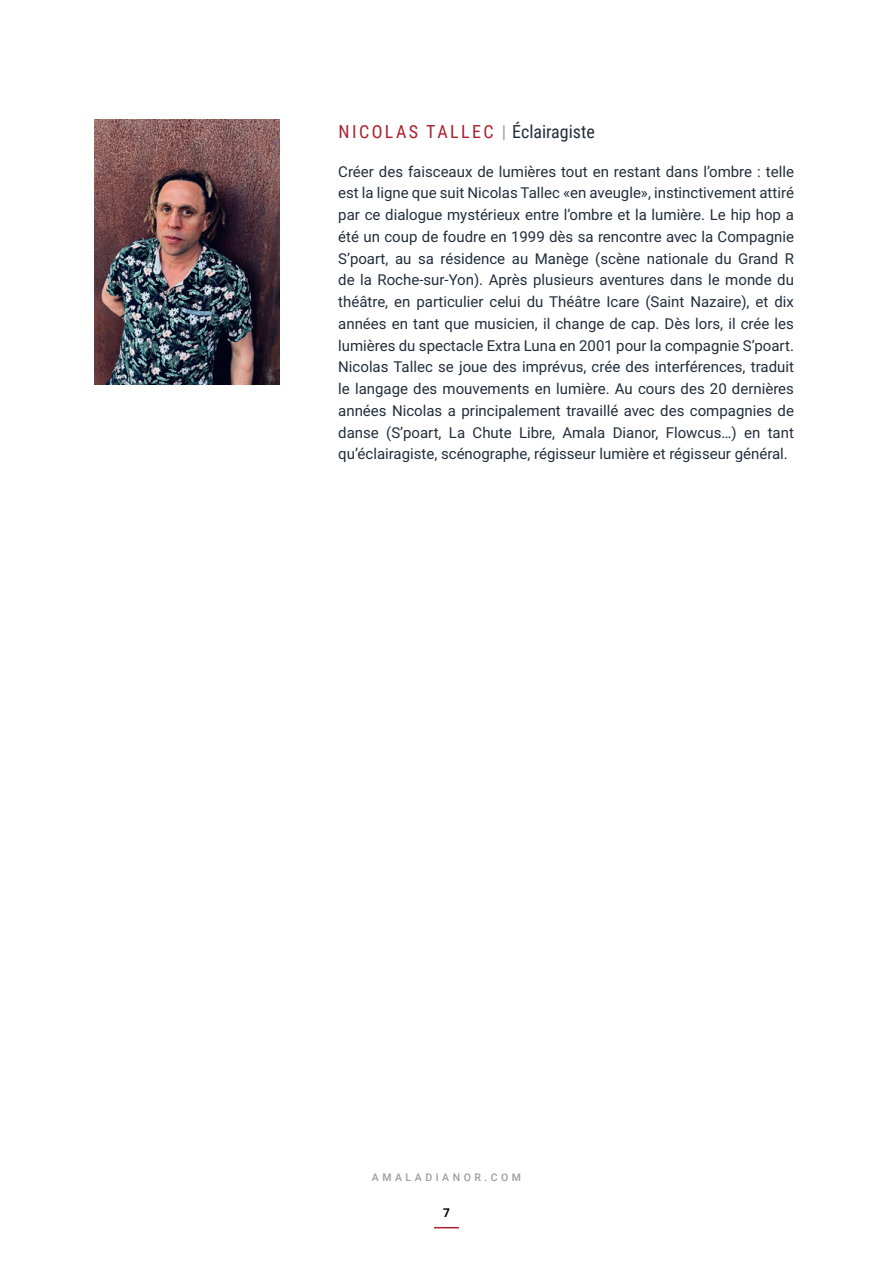
<style>
.page{position:relative;width:893px;height:1263px;background:#fff}
.page>*{position:absolute;margin:0;border:0;box-sizing:border-box;transform-origin:0 0}
.t1{font:18px "Roboto Condensed";letter-spacing:.05em;color:#ac1f2d}
.t2{font:15px/21.8px "Roboto";color:#222d3b;text-align:justify}
.t3{font:700 12px "Roboto";color:#000}
.t4{font:500 10.5px "Roboto";letter-spacing:.335em;color:#9d9d9c}
.s1{color:#9d9d9c}
.s2{color:#222d3b}
</style>
<div class="page">
<img style="left:94px;top:119px;width:185px;height:266px">
<svg style="left:434px;top:1227px;width:25px;height:1px"></svg>
<p class="t1" style="left:339px;top:119px;width:258px">NICOLAS TALLEC <span class="s1">|</span> <span class="s2">Éclairagiste</span></p>
<p class="t2" style="left:338px;top:160px;width:457px">Créer des faisceaux de lumières tout en restant dans l’ombre : telle est la ligne que suit Nicolas Tallec «en aveugle», instinctivement attiré par ce dialogue mystérieux entre l’ombre et la lumière. Le hip hop a été un coup de foudre en 1999 dès sa rencontre avec la Compagnie S’poart, au sa résidence au Manège (scène nationale du Grand R de la Roche-sur-Yon). Après plusieurs aventures dans le monde du théâtre, en particulier celui du Théâtre Icare (Saint Nazaire), et dix années en tant que musicien, il change de cap. Dès lors, il crée les lumières du spectacle Extra Luna en 2001 pour la compagnie S’poart.<br>Nicolas Tallec se joue des imprévus, crée des interférences, traduit le langage des mouvements en lumière. Au cours des 20 dernières années Nicolas a principalement travaillé avec des compagnies de danse (S’poart, La Chute Libre, Amala Dianor, Flowcus…) en tant qu’éclairagiste, scénographe, régisseur lumière et régisseur général.</p>
<p class="t4" style="left:372px;top:1169px;width:151px">AMALADIANOR.COM</p>
<p class="t3" style="left:443px;top:1204px;width:8px">7</p>
</div>
